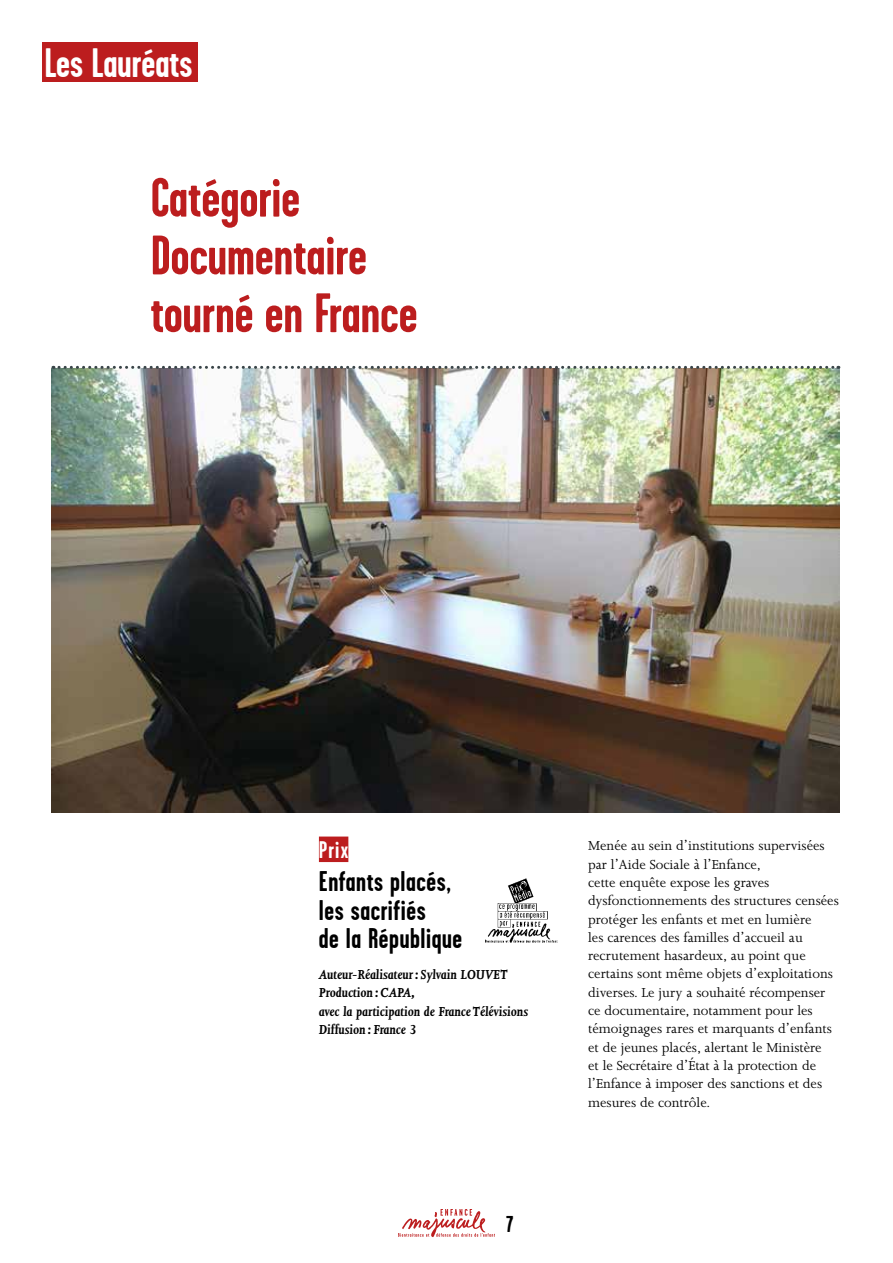
<style>
.page{position:relative;width:893px;height:1263px;background:#fff}
.page>*{position:absolute;margin:0;border:0;box-sizing:border-box;transform-origin:0 0}
.t1{font:700 55.5px/57.8px "Garage Gothic";color:#bc1d1e}
.t2{font:700 41.1px "Garage Gothic";color:#fff}
.t3{font:700 28.5px/28.5px "Garage Gothic";letter-spacing:.02em;color:#000}
.t4{font:700 24px "Garage Gothic";color:#fff}
.t5{font:700 22.95px "Garage Gothic";color:#000}
.t6{font:15px/18.3px "Joanna";color:#000}
.t7{font:italic 700 15px/18.3px "Joanna";color:#000}
</style>
<div class="page">
<svg style="left:398px;top:1209px;width:97px;height:28px"></svg>
<div style="left:43px;top:43px;width:155px;height:39px;background:#bc1d1e"></div>
<img style="left:51px;top:369px;width:788px;height:443px">
<div style="left:319px;top:836px;width:29px;height:26px;background:#bc1d1e"></div>
<svg style="left:53px;top:366px;width:786px;height:3px"></svg>
<img style="left:485px;top:878px;width:73px;height:65px">
<h2 class="t2" style="left:44px;top:42px;width:150px">Les Lauréats</h2>
<h1 class="t1" style="left:151px;top:169px;width:269px">Catégorie<br>Documentaire tourné en France</h1>
<h3 class="t4" style="left:319px;top:837px;width:31px">Prix</h3>
<h3 class="t3" style="left:319px;top:867px;width:145px">Enfants placés, les sacrifiés<br>de la République</h3>
<p class="t7" style="left:319px;top:965px;width:211px">Auteur-Réalisateur: Sylvain LOUVET<br>Production : CAPA,<br>avec la participation de France Télévisions<br>Diffusion : France 3</p>
<h3 class="t5" style="left:506px;top:1211px;width:9px">7</h3>
<p class="t6" style="left:588px;top:837px;width:252px">Menée au sein d’institutions supervisées par l’Aide Sociale à l’Enfance,<br>cette enquête expose les graves dysfonctionnements des structures censées protéger les enfants et met en lumière<br>les carences des familles d’accueil au recrutement hasardeux, au point que certains sont même objets d’exploitations diverses. Le jury a souhaité récompenser ce documentaire, notamment pour les témoignages rares et marquants d’enfants et de jeunes placés, alertant le Ministère<br>et le Secrétaire d’État à la protection de l’Enfance à imposer des sanctions et des mesures de contrôle.</p>
</div>
